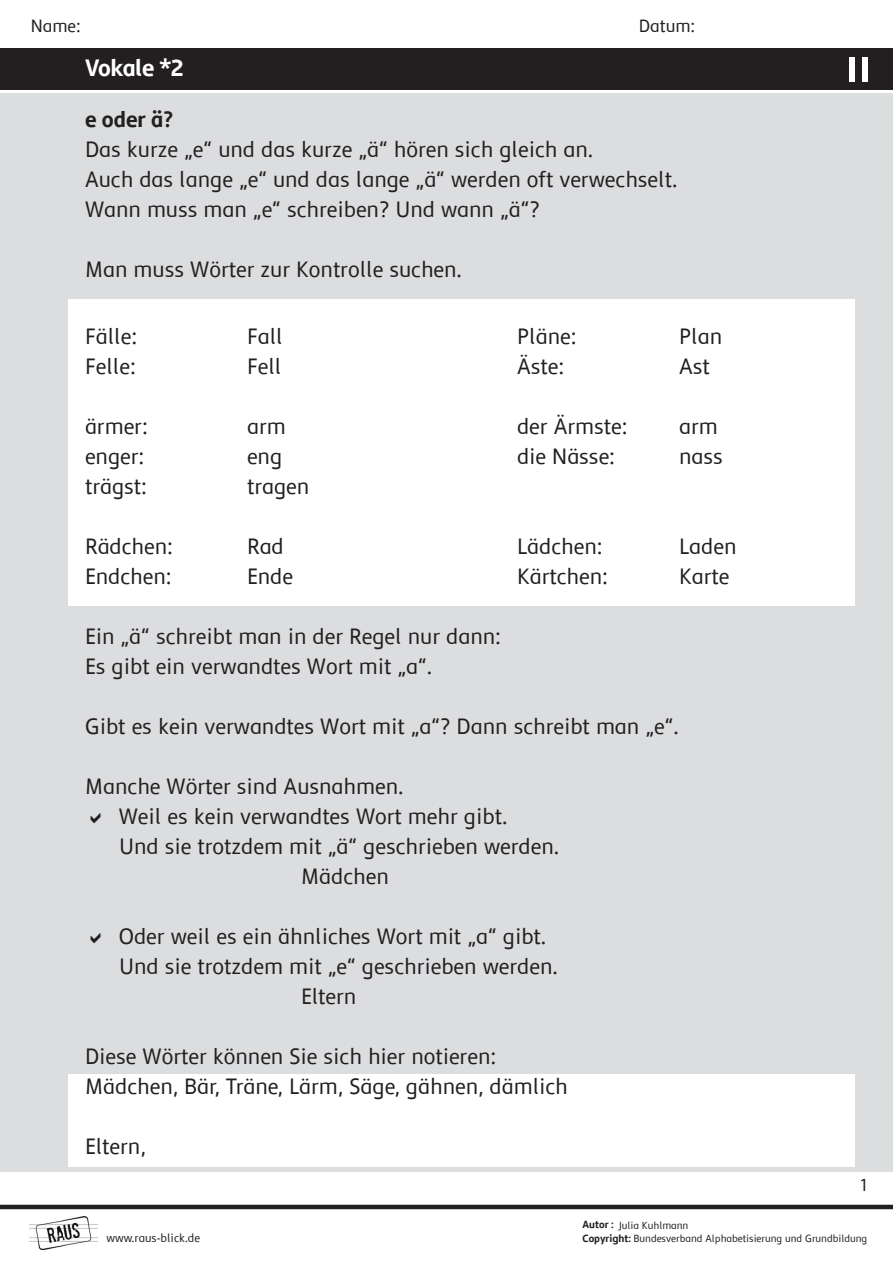
<style>
.page{position:relative;width:893px;height:1263px;background:#fff}
.page>*{position:absolute;margin:0;border:0;box-sizing:border-box;transform-origin:0 0}
.t1{font:700 24px "Semikolon Plus";letter-spacing:-.015em;color:#fff}
.t2{font:22.5px/30px "Semikolon Plus";color:#231f20}
.t3{font:700 22.5px "Semikolon Plus";color:#231f20}
.t4{font:18px "Semikolon Plus";color:#231f20}
.t5{font:12px "Semikolon Plus";color:#231f20}
.t6{font:10.5px "Semikolon Plus";color:#231f20}
.s1{font-weight:700}
</style>
<div class="page">
<img style="left:30px;top:1216px;width:67px;height:33px">
<hr style="left:0;top:1205px;width:893px;height:4px;background:#231f20">
<div style="left:0;top:48px;width:893px;height:41px;background:#231f20"></div>
<div style="left:0;top:93px;width:893px;height:1078px;background:#dcdddf"></div>
<div style="left:68px;top:1074px;width:787px;height:92px;background:#fff"></div>
<div style="left:68px;top:300px;width:787px;height:306px;background:#fff"></div>
<div style="left:862px;top:57px;width:5px;height:25px;background:#fff"></div>
<div style="left:850px;top:57px;width:5px;height:25px;background:#fff"></div>
<p class="t4" style="left:31px;top:16px;width:51px">Name:</p>
<p class="t4" style="left:639px;top:16px;width:57px">Datum:</p>
<p class="t1" style="left:85px;top:55px;width:100px">Vokale *2</p>
<p class="t3" style="left:85px;top:106px;width:90px">e oder ä?</p>
<p class="t2" style="left:85px;top:135px;width:594px">Das kurze „e“ und das kurze „ä“ hören sich gleich an.<br>Auch das lange „e“ und das lange „ä“ werden oft verwechselt.<br>Wann muss man „e“ schreiben? Und wann „ä“?</p>
<p class="t2" style="left:85px;top:255px;width:378px">Man muss Wörter zur Kontrolle suchen.</p>
<p class="t2" style="left:85px;top:322px;width:53px">Fälle:</p>
<p class="t2" style="left:247px;top:322px;width:37px">Fall</p>
<p class="t2" style="left:517px;top:322px;width:61px">Pläne:</p>
<p class="t2" style="left:679px;top:322px;width:44px">Plan</p>
<p class="t2" style="left:85px;top:352px;width:52px">Felle:</p>
<p class="t2" style="left:247px;top:352px;width:36px">Fell</p>
<p class="t2" style="left:517px;top:352px;width:48px">Äste:</p>
<p class="t2" style="left:679px;top:352px;width:32px">Ast</p>
<p class="t2" style="left:85px;top:412px;width:64px">ärmer:</p>
<p class="t2" style="left:247px;top:412px;width:40px">arm</p>
<p class="t2" style="left:517px;top:412px;width:112px">der Ärmste:</p>
<p class="t2" style="left:679px;top:412px;width:40px">arm</p>
<p class="t2" style="left:85px;top:442px;width:60px">enger:</p>
<p class="t2" style="left:247px;top:442px;width:37px">eng</p>
<p class="t2" style="left:517px;top:442px;width:99px">die Nässe:</p>
<p class="t2" style="left:679px;top:442px;width:45px">nass</p>
<p class="t2" style="left:85px;top:472px;width:63px">trägst:</p>
<p class="t2" style="left:247px;top:472px;width:64px">tragen</p>
<p class="t2" style="left:85px;top:532px;width:89px">Rädchen:</p>
<p class="t2" style="left:247px;top:532px;width:38px">Rad</p>
<p class="t2" style="left:517px;top:532px;width:87px">Lädchen:</p>
<p class="t2" style="left:679px;top:532px;width:59px">Laden</p>
<p class="t2" style="left:85px;top:562px;width:88px">Endchen:</p>
<p class="t2" style="left:247px;top:562px;width:47px">Ende</p>
<p class="t2" style="left:517px;top:562px;width:92px">Kärtchen:</p>
<p class="t2" style="left:679px;top:562px;width:52px">Karte</p>
<p class="t2" style="left:85px;top:622px;width:417px">Ein „ä“ schreibt man in der Regel nur dann:<br>Es gibt ein verwandtes Wort mit „a“.</p>
<p class="t2" style="left:85px;top:712px;width:595px">Gibt es kein verwandtes Wort mit „a“? Dann schreibt man „e“.</p>
<p class="t2" style="left:85px;top:772px;width:320px">Manche Wörter sind Ausnahmen.</p>
<p class="t2" style="left:119px;top:802px;width:390px">Weil es kein verwandtes Wort mehr gibt.</p>
<p class="t2" style="left:119px;top:832px;width:442px">Und sie trotzdem mit „ä“ geschrieben werden.</p>
<p class="t2" style="left:301px;top:862px;width:89px">Mädchen</p>
<p class="t2" style="left:119px;top:922px;width:429px">Oder weil es ein ähnliches Wort mit „a“ gibt.</p>
<p class="t2" style="left:119px;top:952px;width:440px">Und sie trotzdem mit „e“ geschrieben werden.</p>
<p class="t2" style="left:301px;top:982px;width:57px">Eltern</p>
<p class="t2" style="left:85px;top:1042px;width:484px">Diese Wörter können Sie sich hier notieren:<br>Mädchen, Bär, Träne, Lärm, Säge, gähnen, dämlich</p>
<p class="t2" style="left:85px;top:1132px;width:62px">Eltern,</p>
<p class="t6" style="left:583px;top:1219px;width:107px"><span class="s1">Autor :</span> Julia Kuhlmann</p>
<p class="t4" style="left:860px;top:1175px;width:9px">1</p>
<p class="t5" style="left:107px;top:1231px;width:95px">www.raus-blick.de</p>
<p class="t6" style="left:583px;top:1232px;width:286px"><span class="s1">Copyright:</span> Bundesverband Alphabetisierung und Grundbildung</p>
</div>
